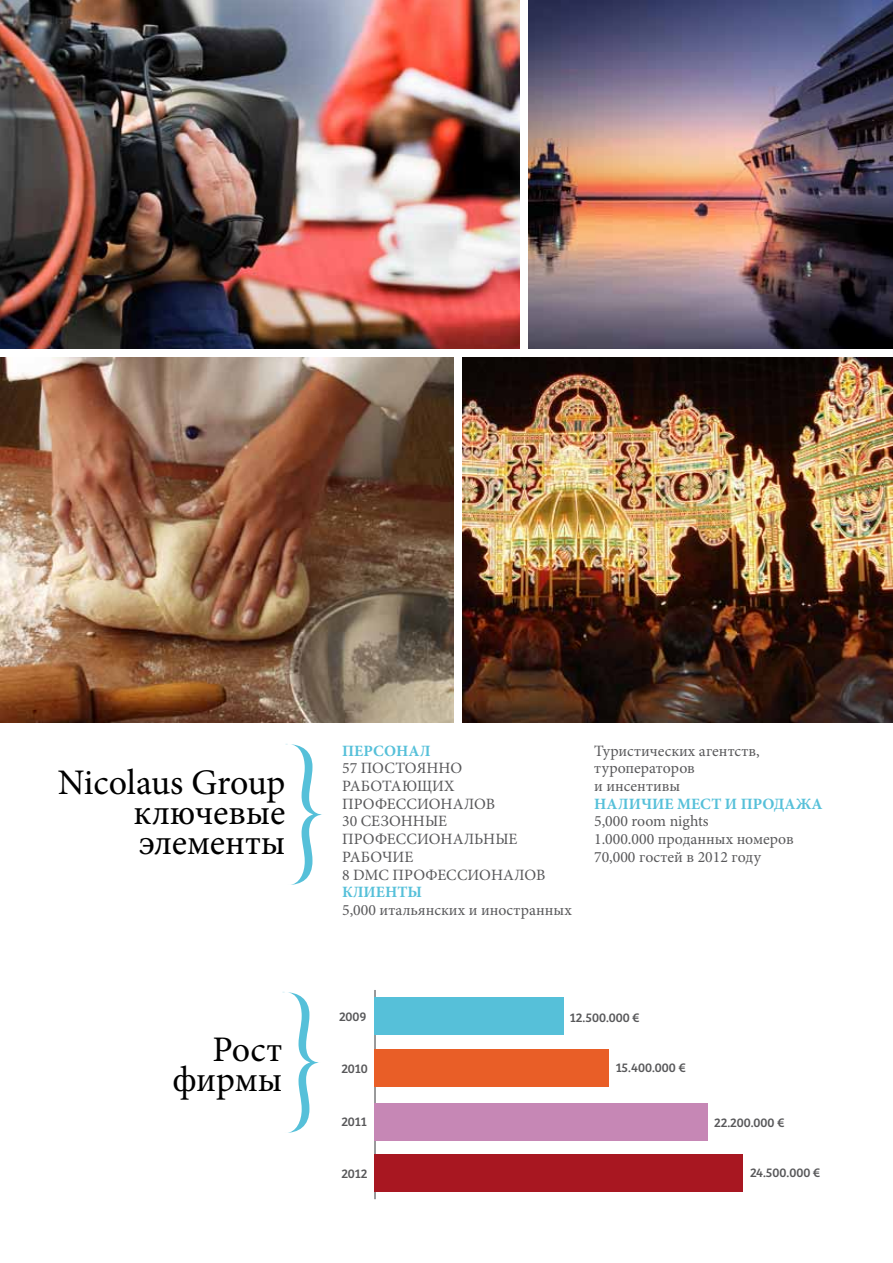
<style>
.page{position:relative;width:893px;height:1263px;background:#fff}
.page>*{position:absolute;margin:0;border:0;box-sizing:border-box;transform-origin:0 0}
.t1{font:36px/30px "Minion Pro";letter-spacing:-.005em;color:#000;text-align:right}
.t2{font:15.75px/17.7px "Minion Pro";color:#58585a}
.t3{font:700 15.75px "Minion Pro";color:#56c0d9}
.t4{font:13.05px "Bree";color:#58585a}
.s1{font-family:"Myriad Pro";font-weight:600}
</style>
<div class="page">
<img style="left:0;top:0;width:520px;height:349px">
<img style="left:462px;top:357px;width:431px;height:366px">
<img style="left:0;top:357px;width:454px;height:366px">
<img style="left:528px;top:0;width:365px;height:349px">
<hr style="left:374px;top:990px;width:2px;height:209px;background:#58585a">
<div style="left:374px;top:997px;width:190px;height:38px;background:#56c0d9"></div>
<div style="left:374px;top:1049px;width:235px;height:38px;background:#e95e27"></div>
<div style="left:374px;top:1102px;width:334px;height:38px;background:#c687b5"></div>
<div style="left:374px;top:1154px;width:369px;height:38px;background:#a81721"></div>
<svg style="left:282px;top:992px;width:37px;height:141px"></svg>
<svg style="left:285px;top:744px;width:37px;height:141px"></svg>
<h1 class="t1" style="left:134px;top:767px;width:153px;text-align:justify;text-indent:-76px">Nicolaus Group ключевые элементы</h1>
<h1 class="t1" style="left:173px;top:1034px;width:111px">Рост фирмы</h1>
<p class="t3" style="left:342px;top:739px;width:90px">ПЕРСОНАЛ</p>
<p class="t2" style="left:342px;top:759px;width:205px">57 ПОСТОЯННО<br>РАБОТАЮЩИХ<br>ПРОФЕССИОНАЛОВ<br>30 СЕЗОННЫЕ<br>ПРОФЕССИОНАЛЬНЫЕ<br>РАБОЧИЕ<br>8 DMC ПРОФЕССИОНАЛОВ</p>
<p class="t3" style="left:342px;top:881px;width:81px">КЛИЕНТЫ</p>
<p class="t2" style="left:342px;top:901px;width:231px">5,000 итальянских и иностранных</p>
<p class="t2" style="left:594px;top:742px;width:167px">Туристических агентств, туроператоров<br>и инсентивы</p>
<p class="t3" style="left:594px;top:793px;width:230px">НАЛИЧИЕ МЕСТ И ПРОДАЖА</p>
<p class="t2" style="left:594px;top:813px;width:201px">5,000 room nights<br>1.000.000 проданных номеров<br>70,000 гостей в 2012 году</p>
<p class="t4" style="left:339px;top:1009px;width:29px">2009</p>
<p class="t4" style="left:570px;top:1010px;width:71px">12.500.000 <span class="s1">€</span></p>
<p class="t4" style="left:341px;top:1061px;width:28px">2010</p>
<p class="t4" style="left:616px;top:1060px;width:71px">15.400.000 <span class="s1">€</span></p>
<p class="t4" style="left:341px;top:1114px;width:27px">2011</p>
<p class="t4" style="left:714px;top:1115px;width:72px">22.200.000 <span class="s1">€</span></p>
<p class="t4" style="left:341px;top:1166px;width:28px">2012</p>
<p class="t4" style="left:750px;top:1165px;width:72px">24.500.000 <span class="s1">€</span></p>
</div>
